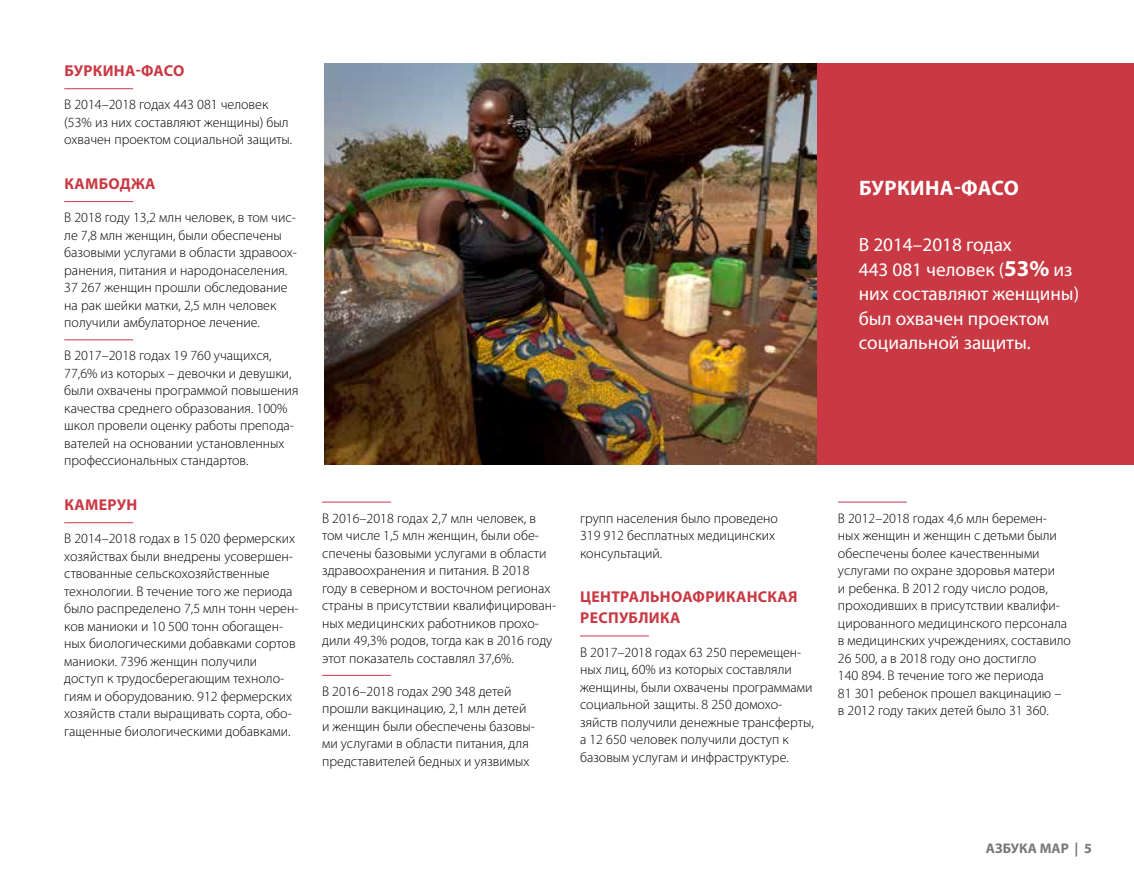
<style>
.page{position:relative;width:1134px;height:882px;background:#fff}
.page>*{position:absolute;margin:0;border:0;box-sizing:border-box;transform-origin:0 0}
.t1{font:700 21px "Myriad Pro";letter-spacing:.02em;color:#fff}
.t2{font:19.25px/24.5px "Myriad Pro";color:#fff}
.t3{font:700 15.75px/21px "Myriad Pro";letter-spacing:.02em;color:#c93944}
.t4{font:300 14px/17.5px "Myriad Pro";color:#000}
.t5{font:300 14px/17.5px "Myriad Pro";color:#000101}
.t6{font:700 14px "Myriad Pro";color:#77787b}
.s1{font-weight:700;font-size:22.75px}
</style>
<div class="page">
<hr style="left:64px;top:88px;width:69px;height:1px;background:#c93944">
<hr style="left:64px;top:201px;width:69px;height:1px;background:#c93944">
<hr style="left:64px;top:339px;width:69px;height:1px;background:#c93944">
<hr style="left:64px;top:522px;width:69px;height:1px;background:#c93944">
<hr style="left:322px;top:502px;width:69px;height:1px;background:#c93944">
<hr style="left:322px;top:675px;width:69px;height:1px;background:#c93944">
<hr style="left:580px;top:636px;width:69px;height:1px;background:#c93944">
<hr style="left:838px;top:502px;width:69px;height:1px;background:#c93944">
<div style="left:813px;top:63px;width:321px;height:402px;background:#c93943"></div>
<img style="left:324px;top:63px;width:493px;height:402px">
<p class="t3" style="left:64px;top:60px;width:121px">БУРКИНА-ФАСО</p>
<p class="t4" style="left:64px;top:96px;width:230px">В 2014–2018 годах 443 081 человек (53% из них составляют женщины) был охвачен проектом социальной защиты.</p>
<p class="t3" style="left:64px;top:173px;width:93px">КАМБОДЖА</p>
<p class="t5" style="left:64px;top:209px;width:234px">В 2018 году 13,2 млн человек, в том чис&shy;ле 7,8 млн женщин, были обеспечены базовыми услугами в области здравоох&shy;ранения, питания и народонаселения.<br>37 267 женщин прошли обследование на рак шейки матки, 2,5 млн человек получили амбулаторное лечение.</p>
<p class="t5" style="left:64px;top:347px;width:236px">В 2017–2018 годах 19 760 учащихся, 77,6% из которых – девочки и девушки, были охвачены программой повышения качества среднего образования. 100% школ провели оценку работы препода&shy;вателей на основании установленных профессиональных стандартов.</p>
<p class="t3" style="left:64px;top:494px;width:74px">КАМЕРУН</p>
<p class="t4" style="left:64px;top:530px;width:236px">В 2014–2018 годах в 15 020 фермерских хозяйствах были внедрены усовершен&shy;ствованные сельскохозяйственные технологии. В течение того же периода было распределено 7,5 млн тонн черен&shy;ков маниоки и 10 500 тонн обогащен&shy;ных биологическими добавками сортов маниоки. 7396 женщин получили доступ к трудосберегающим техноло&shy;гиям и оборудованию. 912 фермерских хозяйств стали выращивать сорта, обо&shy;гащенные биологическими добавками.</p>
<p class="t4" style="left:322px;top:510px;width:236px">В 2016–2018 годах 2,7 млн человек, в том числе 1,5 млн женщин, были обе&shy;спечены базовыми услугами в области здравоохранения и питания. В 2018 году в северном и восточном регионах страны в присутствии квалифицирован&shy;ных медицинских работников прохо&shy;дили 49,3% родов, тогда как в 2016 году этот показатель составлял 37,6%.</p>
<p class="t4" style="left:322px;top:683px;width:214px">В 2016–2018 годах 290 348 детей прошли вакцинацию, 2,1 млн детей и женщин были обеспечены базовы&shy;ми услугами в области питания, для представителей бедных и уязвимых</p>
<p class="t4" style="left:580px;top:510px;width:200px">групп населения было проведено<br>319 912 бесплатных медицинских консультаций.</p>
<p class="t3" style="left:580px;top:586px;width:219px">ЦЕНТРАЛЬНОАФРИКАНСКАЯ<br>РЕСПУБЛИКА</p>
<p class="t4" style="left:580px;top:643px;width:235px">В 2017–2018 годах 63 250 перемещен&shy;ных лиц, 60% из которых составляли женщины, были охвачены программами социальной защиты. 8 250 домохо&shy;зяйств получили денежные трансферты, а 12 650 человек получили доступ к базовым услугам и инфраструктуре.</p>
<h1 class="t1" style="left:859px;top:175px;width:161px">БУРКИНА-ФАСО</h1>
<h2 class="t2" style="left:859px;top:232px;width:222px">В 2014–2018 годах<br>443 081 человек (<span class="s1">53%</span> из них составляют женщины) был охвачен проектом социальной защиты.</h2>
<p class="t4" style="left:838px;top:510px;width:235px">В 2012–2018 годах 4,6 млн беремен&shy;ных женщин и женщин с детьми были обеспечены более качественными услугами по охране здоровья матери<br>и ребенка. В 2012 году число родов, проходивших в присутствии квалифи&shy;цированного медицинского персонала в медицинских учреждениях, составило 26 500, а в 2018 году оно достигло<br>140 894. В течение того же периода<br>81 301 ребенок прошел вакцинацию – в 2012 году таких детей было 31 360.</p>
<p class="t6" style="left:986px;top:839px;width:108px">АЗБУКА МАР | 5</p>
</div>
